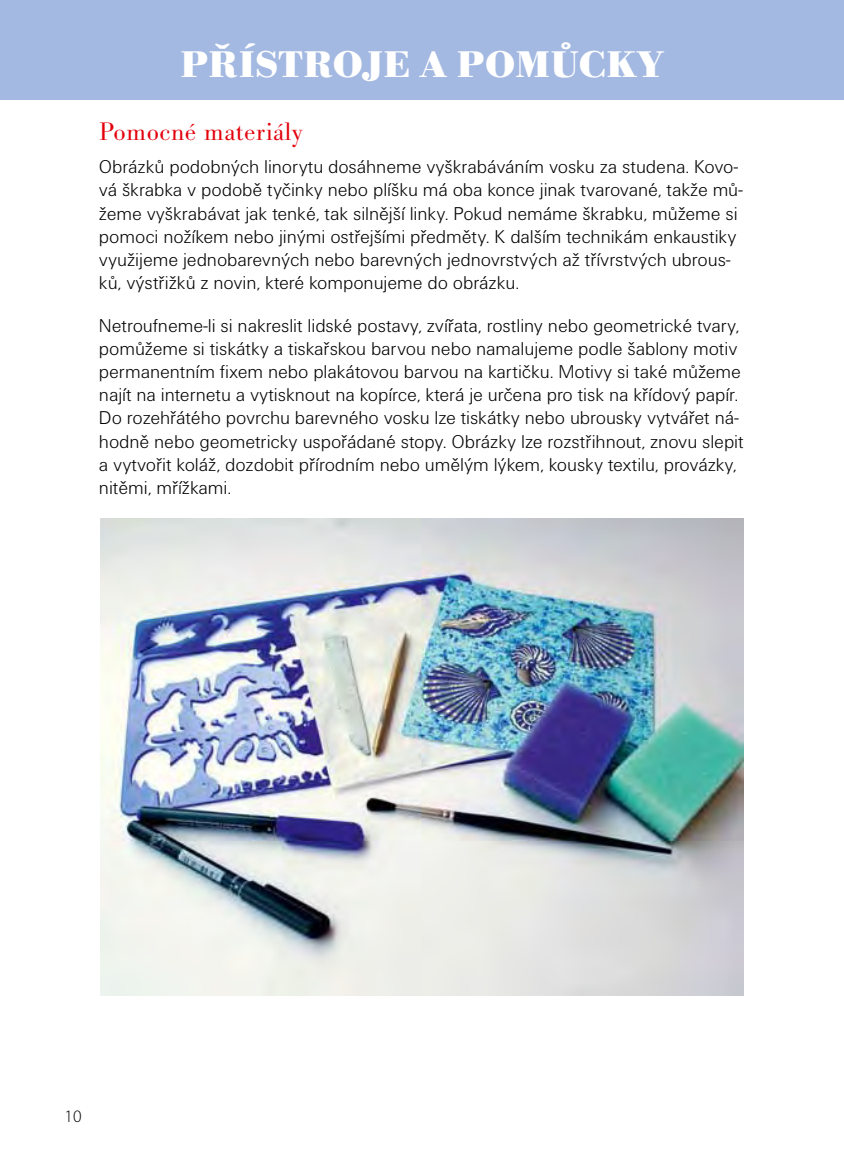
<style>
.page{position:relative;width:844px;height:1166px;background:#fff}
.page>*{position:absolute;margin:0;border:0;box-sizing:border-box;transform-origin:0 0}
.t1{font:700 38.5px "Bodoni URWTOT";letter-spacing:.015em;color:#fff}
.nadpis_mensi{font:300 26.25px "Bodoni URWTOT";letter-spacing:.02em;color:#e3000b}
.zaklad{font:19.25px/23.1px "U001 DOT Ligh";letter-spacing:.03em;color:#000}
.nadpis_mensi-2{font:19.25px/23.1px "U001 DOT Ligh";letter-spacing:.03em;color:#000}
.t2{font:300 17.5px "Myriad Pro";color:#000}
</style>
<div class="page">
<div style="left:0;top:0;width:843px;height:99px;background:#a4b9e1"></div>
<hr style="left:843px;top:0;width:1px;height:99px;background:#a4b9e1">
<img style="left:100px;top:518px;width:643px;height:477px">
<h1 class="t1" style="left:180px;top:42px;width:484px">PŘÍSTROJE A POMŮCKY</h1>
<p class="nadpis_mensi" style="left:99px;top:116px;width:205px">Pomocné materiály</p>
<p class="nadpis_mensi-2" style="left:99px;top:156px;width:644px">Obrázků podobných linorytu dosáhneme vyškrabáváním vosku za studena. Kovo&shy;vá škrabka v podobě tyčinky nebo plíšku má oba konce jinak tvarované, takže mů&shy;žeme vyškrabávat jak tenké, tak silnější linky. Pokud nemáme škrabku, můžeme si pomoci nožíkem nebo jinými ostřejšími předměty. K dalším technikám enkaustiky využijeme jednobarevných nebo barevných jednovrstvých až třívrstvých ubrous&shy;ků, výstřižků z novin, které komponujeme do obrázku.</p>
<p class="zaklad" style="left:99px;top:314px;width:645px">Netroufneme-li si nakreslit lidské postavy, zvířata, rostliny nebo geometrické tvary, pomůžeme si tiskátky a tiskařskou barvou nebo namalujeme podle šablony motiv permanentním fixem nebo plakátovou barvou na kartičku. Motivy si také můžeme najít na internetu a vytisknout na kopírce, která je určena pro tisk na křídový papír.<br>Do rozehřátého povrchu barevného vosku lze tiskátky nebo ubrousky vytvářet ná&shy;hodně nebo geometricky uspořádané stopy. Obrázky lze rozstřihnout, znovu slepit a vytvořit koláž, dozdobit přírodním nebo umělým lýkem, kousky textilu, provázky, nitěmi, mřížkami.</p>
<p class="t2" style="left:64px;top:1106px;width:19px">10</p>
</div>
